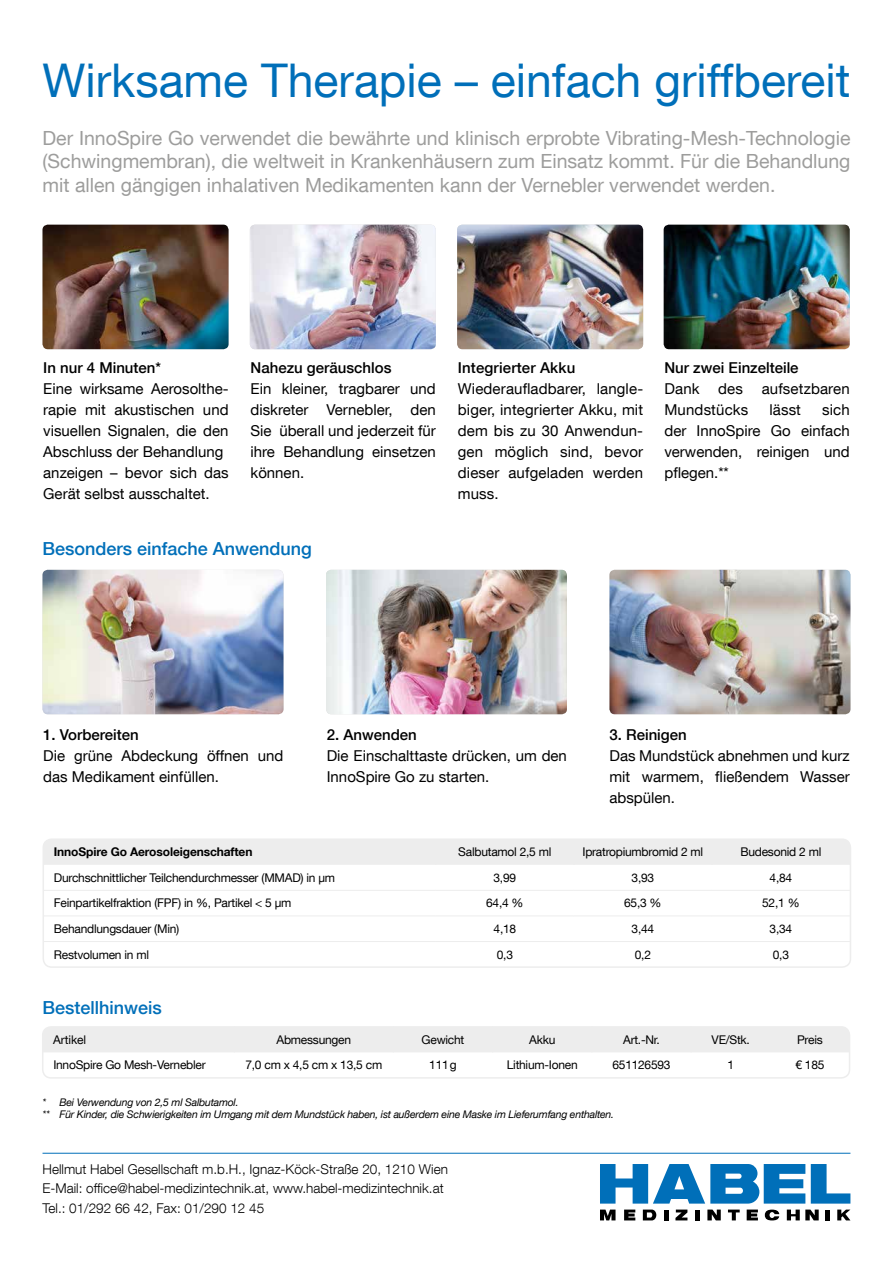
<style>
.page{position:relative;width:893px;height:1263px;background:#fff}
.page>*{position:absolute;margin:0;border:0;box-sizing:border-box;transform-origin:0 0}
.t1{font:46.5px "Helvetica Neue LT Com";color:#006fb9}
.t2{font:19.5px/23.4px "Helvetica Neue LT Com";color:#9d9d9c;text-align:justify}
.t3{font:500 18px "Helvetica Neue LT Com";color:#006fb9}
.t4{font:15px/21px "Helvetica Neue LT Com";color:#000}
.t5{font:500 15px "Helvetica Neue LT Com";color:#000}
.t6{font:300 13.5px/19.5px "Helvetica Neue LT Com";color:#000}
.t7{font:12px "Helvetica Neue LT Com";letter-spacing:-.02em;color:#000}
.t8{font:700 12px "Helvetica Neue LT Com";letter-spacing:-.01em;color:#000}
.t9{font:italic 10.5px/12.6px "Helvetica Neue LT Com";letter-spacing:-.02em;color:#000}
</style>
<div class="page">
<hr style="left:43px;top:1153px;width:807px;height:1px;background:#006fb9">
<svg style="left:675px;top:1209px;width:12px;height:11px"></svg>
<svg style="left:747px;top:1209px;width:11px;height:11px"></svg>
<svg style="left:624px;top:1209px;width:11px;height:11px"></svg>
<hr style="left:664px;top:1209px;width:4px;height:11px;background:#000">
<hr style="left:695px;top:1209px;width:4px;height:11px;background:#000">
<div style="left:825px;top:1209px;width:5px;height:11px;background:#000"></div>
<svg style="left:837px;top:1209px;width:13px;height:11px"></svg>
<svg style="left:707px;top:1209px;width:14px;height:11px"></svg>
<svg style="left:728px;top:1209px;width:12px;height:11px"></svg>
<svg style="left:787px;top:1209px;width:32px;height:11px"></svg>
<svg style="left:765px;top:1209px;width:14px;height:11px"></svg>
<svg style="left:600px;top:1209px;width:15px;height:11px"></svg>
<svg style="left:643px;top:1209px;width:13px;height:11px"></svg>
<svg style="left:811px;top:1164px;width:39px;height:39px"></svg>
<svg style="left:600px;top:1164px;width:205px;height:39px"></svg>
<div style="left:45px;top:1029px;width:802px;height:23px;background:#ededed"></div>
<div style="left:42px;top:1026px;width:808px;height:53px;border:2px solid #ededed;border-radius:9px"></div>
<img style="left:43px;top:225px;width:186px;height:124px">
<img style="left:250px;top:225px;width:186px;height:124px">
<img style="left:457px;top:225px;width:186px;height:124px">
<img style="left:664px;top:225px;width:186px;height:124px">
<hr style="left:43px;top:890px;width:393px;height:1px;background:#ededed">
<hr style="left:436px;top:890px;width:138px;height:1px;background:#ededed">
<hr style="left:574px;top:890px;width:138px;height:1px;background:#ededed">
<hr style="left:712px;top:890px;width:138px;height:1px;background:#ededed">
<hr style="left:43px;top:915px;width:393px;height:1px;background:#ededed">
<hr style="left:436px;top:915px;width:138px;height:1px;background:#ededed">
<hr style="left:574px;top:915px;width:138px;height:1px;background:#ededed">
<hr style="left:712px;top:915px;width:138px;height:1px;background:#ededed">
<hr style="left:43px;top:941px;width:393px;height:1px;background:#ededed">
<hr style="left:436px;top:941px;width:138px;height:1px;background:#ededed">
<hr style="left:574px;top:941px;width:138px;height:1px;background:#ededed">
<hr style="left:712px;top:941px;width:138px;height:1px;background:#ededed">
<div style="left:43px;top:841px;width:805px;height:24px;background:#ededed"></div>
<div style="left:43px;top:838px;width:808px;height:130px;border:2px solid #ededed;border-radius:9px"></div>
<img style="left:43px;top:570px;width:240px;height:144px">
<img style="left:326px;top:570px;width:241px;height:144px">
<img style="left:609px;top:570px;width:241px;height:144px">
<h1 class="t1" style="left:43px;top:52px;width:809px">Wirksame Therapie – einfach griffbereit</h1>
<p class="t2" style="left:43px;top:126px;width:809px">Der InnoSpire Go verwendet die bewährte und klinisch erprobte Vibrating-Mesh-Technologie (Schwingmembran), die weltweit in Krankenhäusern zum Einsatz kommt. Für die Behandlung mit allen gängigen inhalativen Medikamenten kann der Vernebler verwendet werden.</p>
<p class="t5" style="left:43px;top:359px;width:119px">In nur 4 Minuten*</p>
<p class="t4" style="left:43px;top:378px;width:187px">Eine wirksame Aerosolthe&shy;rapie mit akustischen und visuellen Signalen, die den<br>Abschluss der Behandlung anzeigen – bevor sich das<br>Gerät selbst ausschaltet.</p>
<p class="t5" style="left:251px;top:359px;width:142px">Nahezu geräuschlos</p>
<p class="t4" style="left:251px;top:378px;width:187px;text-align:justify">Ein kleiner, tragbarer und diskreter Vernebler, den Sie überall und jederzeit für ihre Behandlung einsetzen können.</p>
<p class="t3" style="left:43px;top:537px;width:271px">Besonders einfache Anwendung</p>
<p class="t5" style="left:458px;top:359px;width:119px">Integrierter Akku</p>
<p class="t4" style="left:458px;top:378px;width:187px;text-align:justify">Wiederaufladbarer, langle&shy;biger, integrierter Akku, mit dem bis zu 30 Anwendun&shy;gen möglich sind, bevor dieser aufgeladen werden muss.</p>
<p class="t5" style="left:664px;top:359px;width:136px">Nur zwei Einzelteile</p>
<p class="t4" style="left:664px;top:378px;width:187px">Dank des aufsetzbaren<br>Mundstücks</p>
<p class="t4" style="left:664px;top:399px;width:187px;text-align:justify;text-indent:158px">sich der InnoSpire Go einfach verwenden, reinigen und pflegen.**</p>
<p class="t4" style="left:769px;top:399px;width:33px">lässt</p>
<p class="t5" style="left:43px;top:726px;width:97px">1. Vorbereiten</p>
<p class="t4" style="left:43px;top:745px;width:242px">Die grüne Abdeckung öffnen und das Medikament einfüllen.</p>
<p class="t5" style="left:327px;top:726px;width:92px">2. Anwenden</p>
<p class="t4" style="left:327px;top:745px;width:242px">Die Einschalttaste drücken, um den<br>InnoSpire Go zu starten.</p>
<p class="t5" style="left:609px;top:726px;width:79px">3. Reinigen</p>
<p class="t4" style="left:609px;top:745px;width:242px;text-align:justify">Das Mundstück abnehmen und kurz mit warmem, fließendem Wasser abspülen.</p>
<p class="t8" style="left:54px;top:844px;width:200px">InnoSpire Go Aerosoleigenschaften</p>
<p class="t7" style="left:458px;top:844px;width:95px">Salbutamol 2,5 ml</p>
<p class="t7" style="left:582px;top:844px;width:122px">Ipratropiumbromid 2 ml</p>
<p class="t7" style="left:740px;top:844px;width:82px">Budesonid 2 ml</p>
<p class="t7" style="left:54px;top:870px;width:283px">Durchschnittlicher Teilchendurchmesser (MMAD) in μm</p>
<p class="t7" style="left:494px;top:870px;width:24px">3,99</p>
<p class="t7" style="left:632px;top:870px;width:24px">3,93</p>
<p class="t7" style="left:770px;top:870px;width:24px">4,84</p>
<p class="t7" style="left:54px;top:896px;width:239px">Feinpartikelfraktion (FPF) in %, Partikel &lt; 5 μm</p>
<p class="t7" style="left:486px;top:896px;width:39px">64,4 %</p>
<p class="t7" style="left:624px;top:896px;width:39px">65,3 %</p>
<p class="t7" style="left:762px;top:896px;width:39px">52,1 %</p>
<p class="t7" style="left:54px;top:921px;width:127px">Behandlungsdauer (Min)</p>
<p class="t7" style="left:494px;top:921px;width:24px">4,18</p>
<p class="t7" style="left:632px;top:921px;width:24px">3,44</p>
<p class="t7" style="left:770px;top:921px;width:24px">3,34</p>
<p class="t7" style="left:54px;top:947px;width:97px">Restvolumen in ml</p>
<p class="t7" style="left:497px;top:947px;width:18px">0,3</p>
<p class="t7" style="left:635px;top:947px;width:18px">0,2</p>
<p class="t7" style="left:773px;top:947px;width:18px">0,3</p>
<p class="t3" style="left:43px;top:996px;width:121px">Bestellhinweis</p>
<p class="t7" style="left:53px;top:1032px;width:34px">Artikel</p>
<p class="t7" style="left:277px;top:1032px;width:76px">Abmessungen</p>
<p class="t7" style="left:422px;top:1032px;width:44px">Gewicht</p>
<p class="t7" style="left:529px;top:1032px;width:28px">Akku</p>
<p class="t7" style="left:623px;top:1032px;width:38px">Art.-Nr.</p>
<p class="t7" style="left:712px;top:1032px;width:40px">VE/Stk.</p>
<p class="t7" style="left:797px;top:1032px;width:27px">Preis</p>
<p class="t7" style="left:53px;top:1058px;width:154px">InnoSpire Go Mesh-Vernebler</p>
<p class="t7" style="left:245px;top:1058px;width:138px">7,0 cm x 4,5 cm x 13,5 cm</p>
<p class="t7" style="left:429px;top:1058px;width:29px">111g</p>
<p class="t7" style="left:507px;top:1058px;width:72px">Lithium-Ionen</p>
<p class="t7" style="left:612px;top:1058px;width:60px">651126593</p>
<p class="t7" style="left:727px;top:1058px;width:8px">1</p>
<p class="t7" style="left:795px;top:1058px;width:31px">€ 185</p>
<p class="t9" style="left:43px;top:1095px;width:573px">* Bei Verwendung von 2,5 ml Salbutamol.<br>** Für Kinder, die Schwierigkeiten im Umgang mit dem Mundstück haben, ist außerdem eine Maske im Lieferumfang enthalten.</p>
<p class="t6" style="left:43px;top:1159px;width:407px">Hellmut Habel Gesellschaft m.b.H., Ignaz-Köck-Straße 20, 1210 Wien<br>E-Mail: office@habel-medizintechnik.at, www.habel-medizintechnik.at<br>Tel.: 01/292 66 42, Fax: 01/290 12 45</p>
</div>
